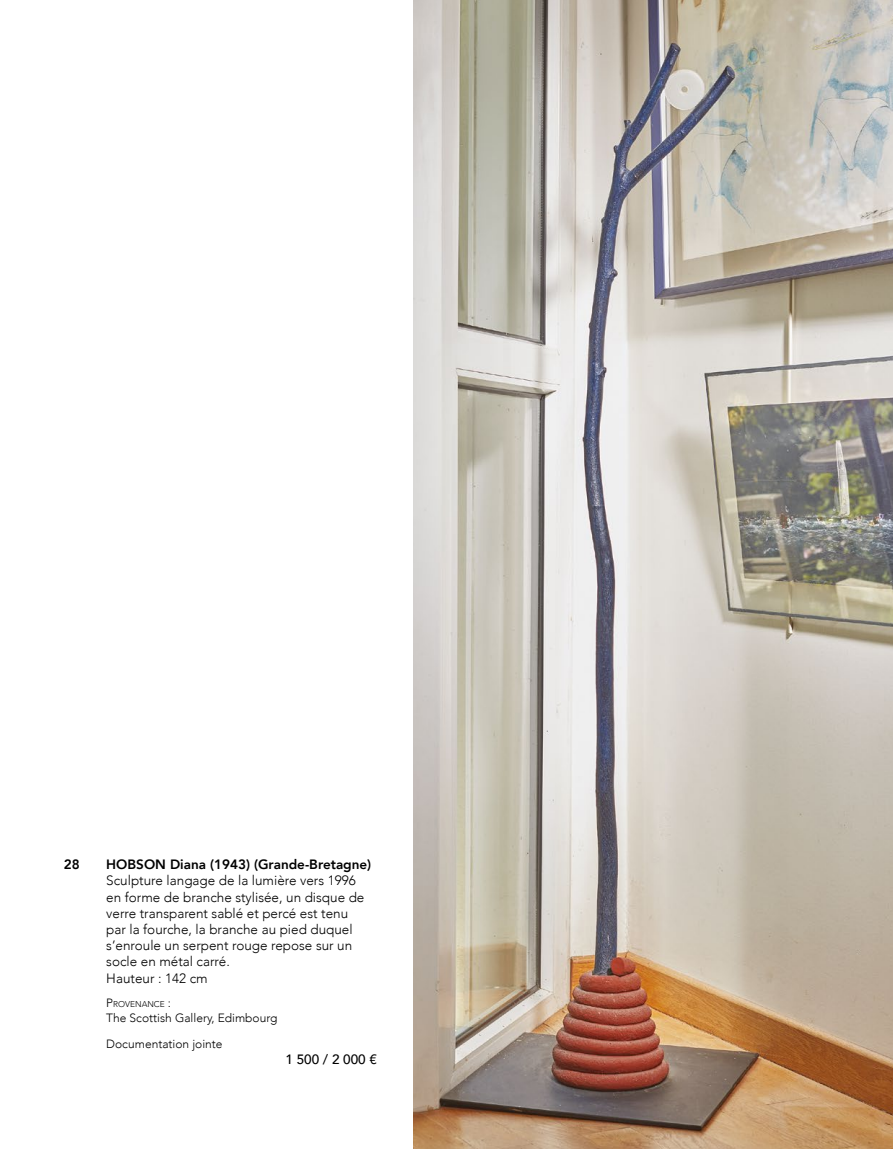
<style>
.page{position:relative;width:893px;height:1149px;background:#fff}
.page>*{position:absolute;margin:0;border:0;box-sizing:border-box;transform-origin:0 0}
.TEXTE{font:300 13.5px/16.2px "Avenir";color:#000}
.TITRE_1{font:800 13.5px "Avenir";color:#000}
.ESTIMATION{font:500 13.5px "Avenir";color:#000}
.t1{font:300 12px "Avenir";color:#000}
.t2{font:300 8.4px "Avenir";color:#000}
.s1{font-size:12px}
</style>
<div class="page">
<img style="left:413px;top:0;width:480px;height:1148px">
<p class="TITRE_1" style="left:64px;top:853px;width:17px">28</p>
<p class="TITRE_1" style="left:106px;top:853px;width:266px">HOBSON Diana (1943) (Grande-Bretagne)</p>
<p class="TEXTE" style="left:106px;top:872px;width:260px">Sculpture langage de la lumière vers 1996 en forme de branche stylisée, un disque de verre transparent sablé et percé est tenu par la fourche, la branche au pied duquel s’enroule un serpent rouge repose sur un socle en métal carré.</p>
<p class="TEXTE" style="left:106px;top:969px;width:103px">Hauteur : 142 cm</p>
<p class="t2" style="left:106px;top:999px;width:66px"><span class="s1">P</span>ROVENANCE <span class="s1">:</span></p>
<p class="t1" style="left:106px;top:1010px;width:173px">The Scottish Gallery, Edimbourg</p>
<p class="t1" style="left:106px;top:1036px;width:118px">Documentation jointe</p>
<p class="ESTIMATION" style="left:285px;top:1047px;width:93px">1 500 / 2 000 €</p>
</div>
